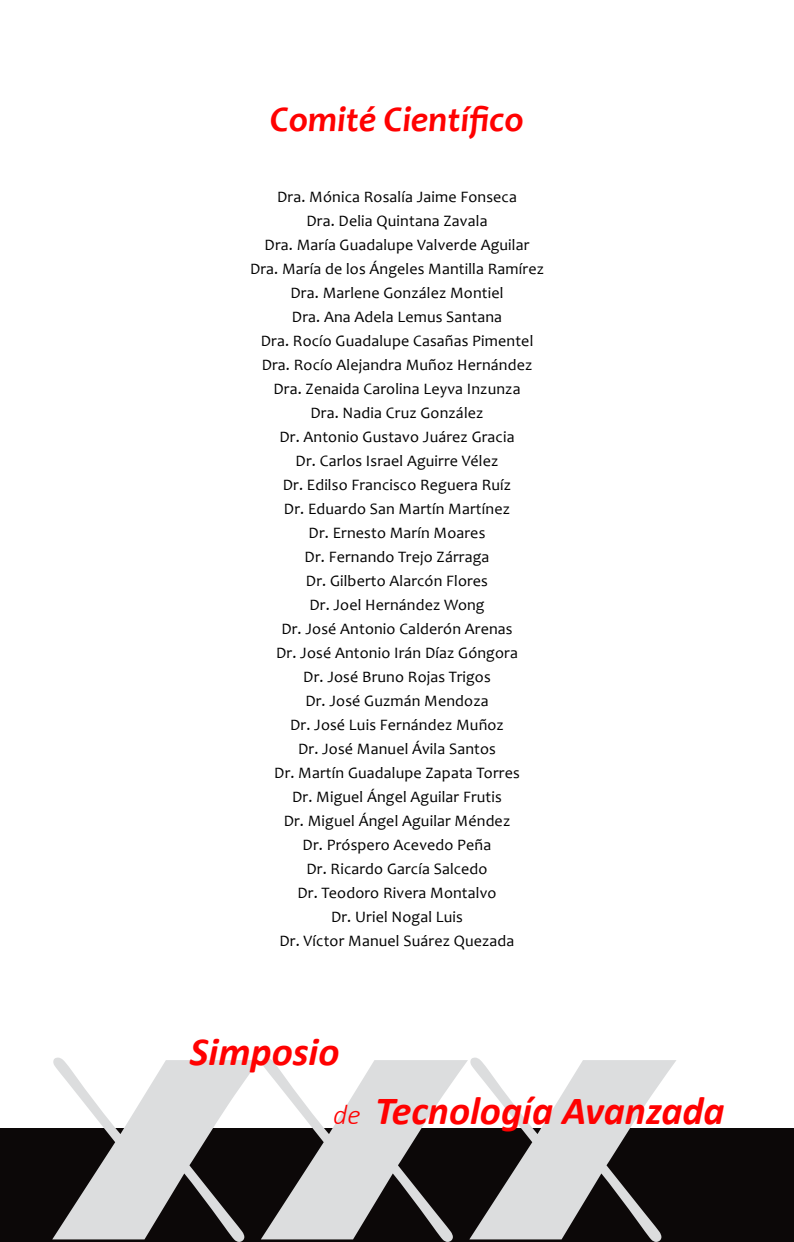
<style>
.page{position:relative;width:794px;height:1242px;background:#fff}
.page>*{position:absolute;margin:0;border:0;box-sizing:border-box;transform-origin:0 0}
.t1{font:italic 700 40px/59.4px "Calibri";color:#ff0101}
.t2{font:italic 700 36px "Candara";color:#ff0101}
.t3{font:16px/24px "Candara";letter-spacing:.01em;color:#000;text-align:center}
.s1{font-weight:300;font-size:28px}
</style>
<div class="page">
<div style="left:0;top:1129px;width:794px;height:113px;background:#0c0808"></div>
<svg style="left:52px;top:1128px;width:624px;height:1px"></svg>
<h2 class="t2" style="left:270px;top:97px;width:255px">Comité Científico</h2>
<p class="t3" style="left:250px;top:184px;width:295px">Dra. Mónica Rosalía Jaime Fonseca<br>Dra. Delia Quintana Zavala<br>Dra. María Guadalupe Valverde Aguilar<br>Dra. María de los Ángeles Mantilla Ramírez<br>Dra. Marlene González Montiel<br>Dra. Ana Adela Lemus Santana<br>Dra. Rocío Guadalupe Casañas Pimentel<br>Dra. Rocío Alejandra Muñoz Hernández<br>Dra. Zenaida Carolina Leyva Inzunza<br>Dra. Nadia Cruz González<br>Dr. Antonio Gustavo Juárez Gracia<br>Dr. Carlos Israel Aguirre Vélez<br>Dr. Edilso Francisco Reguera Ruíz<br>Dr. Eduardo San Martín Martínez<br>Dr. Ernesto Marín Moares<br>Dr. Fernando Trejo Zárraga<br>Dr. Gilberto Alarcón Flores<br>Dr. Joel Hernández Wong<br>Dr. José Antonio Calderón Arenas<br>Dr. José Antonio Irán Díaz Góngora<br>Dr. José Bruno Rojas Trigos<br>Dr. José Guzmán Mendoza<br>Dr. José Luis Fernández Muñoz<br>Dr. José Manuel Ávila Santos<br>Dr. Martín Guadalupe Zapata Torres<br>Dr. Miguel Ángel Aguilar Frutis<br>Dr. Miguel Ángel Aguilar Méndez<br>Dr. Próspero Acevedo Peña<br>Dr. Ricardo García Salcedo<br>Dr. Teodoro Rivera Montalvo<br>Dr. Uriel Nogal Luis<br>Dr. Víctor Manuel Suárez Quezada</p>
<h1 class="t1" style="left:333px;top:1020px;width:393px;text-indent:-143px">Simposio<br><span class="s1">de</span> Tecnología Avanzada</h1>
</div>
